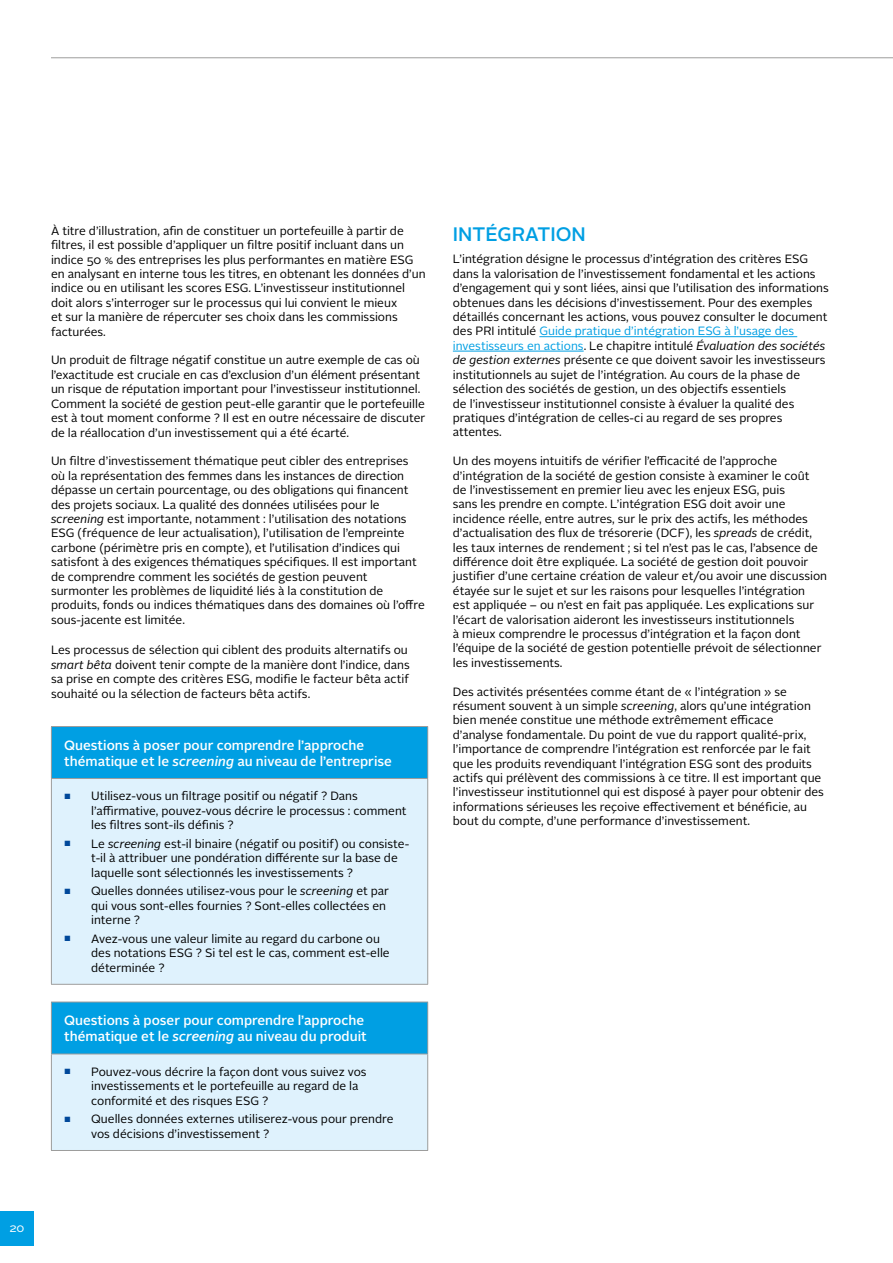
<style>
.page{position:relative;width:893px;height:1263px;background:#fff}
.page>*{position:absolute;margin:0;border:0;box-sizing:border-box;transform-origin:0 0}
._5_Paragraph_Subtitl{font:500 19.5px "Alright Sans";color:#009fe3}
._5_Paragraph_Subtitl-2{font:500 13.5px/16.2px "Alright Sans";color:#fff}
._2_Body{font:12px/14.4px "Alright Sans";color:#000}
.t1{font:12px "Alright Sans";color:#fff}
.s1{font-style:italic}
.s2{font-size:7.5px;color:#00489a}
.s3{color:#009fe3}
</style>
<div class="page">
<hr style="left:51px;top:57px;width:842px;height:1px;background:#9d9d9c">
<div style="left:0;top:1212px;width:34px;height:34px;background:#009fe3"></div>
<div style="left:51px;top:726px;width:377px;height:52px;background:#009fe3"></div>
<div style="left:51px;top:778px;width:377px;height:206px;background:#dff2fd"></div>
<hr style="left:51px;top:726px;width:377px;height:1px;background:#9d9d9c">
<hr style="left:51px;top:727px;width:1px;height:51px;background:#9d9d9c">
<hr style="left:427px;top:727px;width:1px;height:51px;background:#9d9d9c">
<hr style="left:51px;top:778px;width:377px;height:1px;background:#9d9d9c">
<hr style="left:51px;top:779px;width:1px;height:205px;background:#9d9d9c">
<hr style="left:427px;top:779px;width:1px;height:205px;background:#9d9d9c">
<hr style="left:51px;top:984px;width:377px;height:1px;background:#9d9d9c">
<div style="left:51px;top:1002px;width:377px;height:52px;background:#009fe3"></div>
<div style="left:51px;top:1054px;width:377px;height:96px;background:#dff2fd"></div>
<hr style="left:51px;top:1002px;width:377px;height:1px;background:#9d9d9c">
<hr style="left:51px;top:1002px;width:1px;height:51px;background:#9d9d9c">
<hr style="left:427px;top:1002px;width:1px;height:51px;background:#9d9d9c">
<hr style="left:51px;top:1053px;width:377px;height:1px;background:#9d9d9c">
<hr style="left:51px;top:1054px;width:1px;height:96px;background:#9d9d9c">
<hr style="left:427px;top:1054px;width:1px;height:96px;background:#9d9d9c">
<hr style="left:51px;top:1150px;width:377px;height:1px;background:#9d9d9c">
<hr style="left:539px;top:336px;width:258px;height:1px;background:#009fe3">
<hr style="left:453px;top:351px;width:131px;height:1px;background:#009fe3">
<p class="_2_Body" style="left:51px;top:224px;width:376px">À titre d’illustration, afin de constituer un portefeuille à partir de filtres, il est possible d’appliquer un filtre positif incluant dans un indice 50 % des entreprises les plus performantes en matière ESG en analysant en interne tous les titres, en obtenant les données d’un indice ou en utilisant les scores ESG. L’investisseur institutionnel doit alors s’interroger sur le processus qui lui convient le mieux<br>et sur la manière de répercuter ses choix dans les commissions facturées.</p>
<p class="_2_Body" style="left:51px;top:353px;width:376px">Un produit de filtrage négatif constitue un autre exemple de cas où l’exactitude est cruciale en cas d’exclusion d’un élément présentant un risque de réputation important pour l’investisseur institutionnel.<br>Comment la société de gestion peut-elle garantir que le portefeuille est à tout moment conforme ? Il est en outre nécessaire de discuter de la réallocation d’un investissement qui a été écarté.</p>
<p class="_2_Body" style="left:51px;top:454px;width:375px">Un filtre d’investissement thématique peut cibler des entreprises où la représentation des femmes dans les instances de direction dépasse un certain pourcentage, ou des obligations qui financent des projets sociaux. La qualité des données utilisées pour le <span class="s1">screening</span> est importante, notamment : l’utilisation des notations ESG (fréquence de leur actualisation), l’utilisation de l’empreinte carbone (périmètre pris en compte), et l’utilisation d’indices qui satisfont à des exigences thématiques spécifiques. Il est important de comprendre comment les sociétés de gestion peuvent surmonter les problèmes de liquidité liés à la constitution de produits, fonds ou indices thématiques dans des domaines où l’offre sous-jacente est limitée.</p>
<p class="_2_Body" style="left:51px;top:643px;width:360px">Les processus de sélection qui ciblent des produits alternatifs ou <span class="s1">smart bêta</span> doivent tenir compte de la manière dont l’indice, dans sa prise en compte des critères ESG, modifie le facteur bêta actif souhaité ou la sélection de facteurs bêta actifs.</p>
<p class="_5_Paragraph_Subtitl-2" style="left:64px;top:737px;width:329px">Questions à poser pour comprendre l’approche thématique et le <span class="s1">screening</span> au niveau de l’entreprise</p>
<p class="_2_Body" style="left:91px;top:789px;width:317px;text-indent:-27px"><span class="s2">■</span> Utilisez-vous un filtrage positif ou négatif ? Dans l’affirmative, pouvez-vous décrire le processus : comment les filtres sont-ils définis ?</p>
<p class="_2_Body" style="left:91px;top:837px;width:320px;text-indent:-27px"><span class="s2">■</span> Le <span class="s1">screening</span> est-il binaire (négatif ou positif) ou consiste&shy;t-il à attribuer une pondération différente sur la base de laquelle sont sélectionnés les investissements ?</p>
<p class="_2_Body" style="left:91px;top:884px;width:299px;text-indent:-27px"><span class="s2">■</span> Quelles données utilisez-vous pour le <span class="s1">screening</span> et par qui vous sont-elles fournies ? Sont-elles collectées en interne ?</p>
<p class="_2_Body" style="left:91px;top:931px;width:300px;text-indent:-27px"><span class="s2">■</span> Avez-vous une valeur limite au regard du carbone ou des notations ESG ? Si tel est le cas, comment est-elle déterminée ?</p>
<p class="_5_Paragraph_Subtitl-2" style="left:64px;top:1012px;width:304px">Questions à poser pour comprendre l’approche thématique et le <span class="s1">screening</span> au niveau du produit</p>
<p class="_2_Body" style="left:91px;top:1065px;width:277px;text-indent:-27px"><span class="s2">■</span> Pouvez-vous décrire la façon dont vous suivez vos investissements et le portefeuille au regard de la conformité et des risques ESG ?</p>
<p class="_2_Body" style="left:91px;top:1112px;width:304px;text-indent:-27px"><span class="s2">■</span> Quelles données externes utiliserez-vous pour prendre vos décisions d’investissement ?</p>
<p class="_5_Paragraph_Subtitl" style="left:453px;top:220px;width:134px">INTÉGRATION</p>
<p class="_2_Body" style="left:453px;top:252px;width:377px">L’intégration désigne le processus d’intégration des critères ESG dans la valorisation de l’investissement fondamental et les actions d’engagement qui y sont liées, ainsi que l’utilisation des informations obtenues dans les décisions d’investissement. Pour des exemples détaillés concernant les actions, vous pouvez consulter le document des PRI intitulé <span class="s3">Guide pratique d’intégration ESG à l’usage des investisseurs en actions</span>. Le chapitre intitulé <span class="s1">Évaluation des sociétés de gestion externes</span> présente ce que doivent savoir les investisseurs institutionnels au sujet de l’intégration. Au cours de la phase de sélection des sociétés de gestion, un des objectifs essentiels<br>de l’investisseur institutionnel consiste à évaluer la qualité des pratiques d’intégration de celles-ci au regard de ses propres attentes.</p>
<p class="_2_Body" style="left:453px;top:454px;width:376px">Un des moyens intuitifs de vérifier l’efficacité de l’approche d’intégration de la société de gestion consiste à examiner le coût<br>de l’investissement en premier lieu avec les enjeux ESG, puis<br>sans les prendre en compte. L’intégration ESG doit avoir une incidence réelle, entre autres, sur le prix des actifs, les méthodes d’actualisation des flux de trésorerie (DCF), les <span class="s1">spreads</span> de crédit, les taux internes de rendement ; si tel n’est pas le cas, l’absence de différence doit être expliquée. La société de gestion doit pouvoir justifier d’une certaine création de valeur et/ou avoir une discussion étayée sur le sujet et sur les raisons pour lesquelles l’intégration<br>est appliquée – ou n’est en fait pas appliquée. Les explications sur l’écart de valorisation aideront les investisseurs institutionnels<br>à mieux comprendre le processus d’intégration et la façon dont l’équipe de la société de gestion potentielle prévoit de sélectionner les investissements.</p>
<p class="_2_Body" style="left:453px;top:684px;width:372px">Des activités présentées comme étant de « l’intégration » se résument souvent à un simple <span class="s1">screening</span>, alors qu’une intégration bien menée constitue une méthode extrêmement efficace d’analyse fondamentale. Du point de vue du rapport qualité-prix, l’importance de comprendre l’intégration est renforcée par le fait que les produits revendiquant l’intégration ESG sont des produits actifs qui prélèvent des commissions à ce titre. Il est important que l’investisseur institutionnel qui est disposé à payer pour obtenir des informations sérieuses les reçoive effectivement et bénéficie, au bout du compte, d’une performance d’investissement.</p>
<p class="t1" style="left:9px;top:1220px;width:17px">20</p>
</div>
